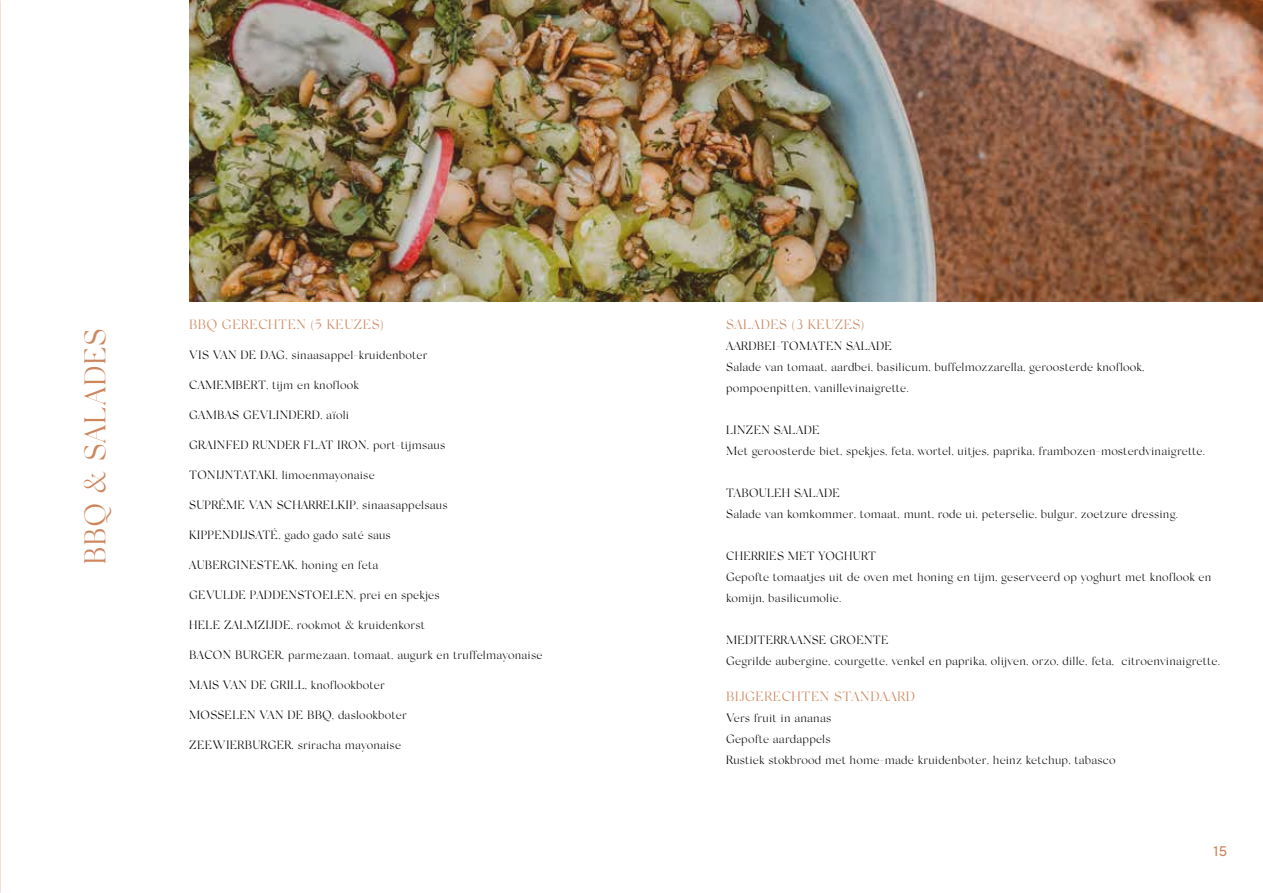
<style>
.page{position:relative;width:1263px;height:893px;background:#fff}
.page>*{position:absolute;margin:0;border:0;box-sizing:border-box;transform-origin:0 0}
.t1{font:300 30px "Silk Serif";letter-spacing:.02em;color:#cd855c}
.t2{font:15px "Sofia Pro";color:#cd855c}
.t3{font:300 13.5px "Silk Serif";letter-spacing:.035em;color:#cd855c}
.t4{font:300 12px/21px "Silk Serif";letter-spacing:.02em;color:#000}
</style>
<div class="page">
<img style="left:0;top:0;width:1px;height:893px">
<img style="left:189px;top:0;width:1074px;height:302px">
<h1 class="t1" style="left:78px;top:565px;width:238px;rotate:-90deg">BBQ &amp; SALADES</h1>
<p class="t3" style="left:189px;top:316px;width:196px">BBQ GERECHTEN (5 KEUZES)</p>
<p class="t4" style="left:189px;top:344px;width:240px">VIS VAN DE DAG, sinaasappel-kruidenboter</p>
<p class="t4" style="left:189px;top:374px;width:171px">CAMEMBERT, tijm en knoflook</p>
<p class="t4" style="left:189px;top:404px;width:161px">GAMBAS GEVLINDERD, aïoli</p>
<p class="t4" style="left:189px;top:434px;width:257px">GRAINFED RUNDER FLAT IRON, port-tijmsaus</p>
<p class="t4" style="left:189px;top:464px;width:187px">TONIJNTATAKI, limoenmayonaise</p>
<p class="t4" style="left:189px;top:494px;width:260px">SUPRÊME VAN SCHARRELKIP, sinaasappelsaus</p>
<p class="t4" style="left:189px;top:524px;width:203px">KIPPENDIJSATÉ, gado gado saté saus</p>
<p class="t4" style="left:189px;top:554px;width:190px">AUBERGINESTEAK, honing en feta</p>
<p class="t4" style="left:189px;top:584px;width:252px">GEVULDE PADDENSTOELEN, prei en spekjes</p>
<p class="t4" style="left:189px;top:614px;width:237px">HELE ZALMZIJDE, rookmot &amp; kruidenkorst</p>
<p class="t4" style="left:189px;top:644px;width:355px">BACON BURGER, parmezaan, tomaat, augurk en truffelmayonaise</p>
<p class="t4" style="left:189px;top:674px;width:197px">MAIS VAN DE GRILL, knoflookboter</p>
<p class="t4" style="left:189px;top:704px;width:219px">MOSSELEN VAN DE BBQ, daslookboter</p>
<p class="t4" style="left:189px;top:734px;width:213px">ZEEWIERBURGER, sriracha mayonaise</p>
<p class="t3" style="left:726px;top:316px;width:140px">SALADES (3 KEUZES)</p>
<p class="t4" style="left:726px;top:335px;width:420px">AARDBEI-TOMATEN SALADE<br>Salade van tomaat, aardbei, basilicum, buffelmozzarella, geroosterde knoflook, pompoenpitten, vanillevinaigrette.</p>
<p class="t4" style="left:726px;top:419px;width:481px">LINZEN SALADE<br>Met geroosterde biet, spekjes, feta, wortel, uitjes, paprika, frambozen-mosterdvinaigrette.</p>
<p class="t4" style="left:726px;top:482px;width:453px">TABOULEH SALADE<br>Salade van komkommer, tomaat, munt, rode ui, peterselie, bulgur, zoetzure dressing.</p>
<p class="t4" style="left:726px;top:545px;width:487px">CHERRIES MET YOGHURT<br>Gepofte tomaatjes uit de oven met honing en tijm, geserveerd op yoghurt met knoflook en komijn, basilicumolie.</p>
<p class="t4" style="left:726px;top:629px;width:495px">MEDITERRAANSE GROENTE<br>Gegrilde aubergine, courgette, venkel en paprika, olijven, orzo, dille, feta, citroenvinaigrette.</p>
<p class="t3" style="left:726px;top:688px;width:190px">BIJGERECHTEN STANDAARD</p>
<p class="t4" style="left:726px;top:707px;width:391px">Vers fruit in ananas<br>Gepofte aardappels<br>Rustiek stokbrood met home-made kruidenboter, heinz ketchup, tabasco</p>
<p class="t2" style="left:1213px;top:840px;width:15px">15</p>
</div>
